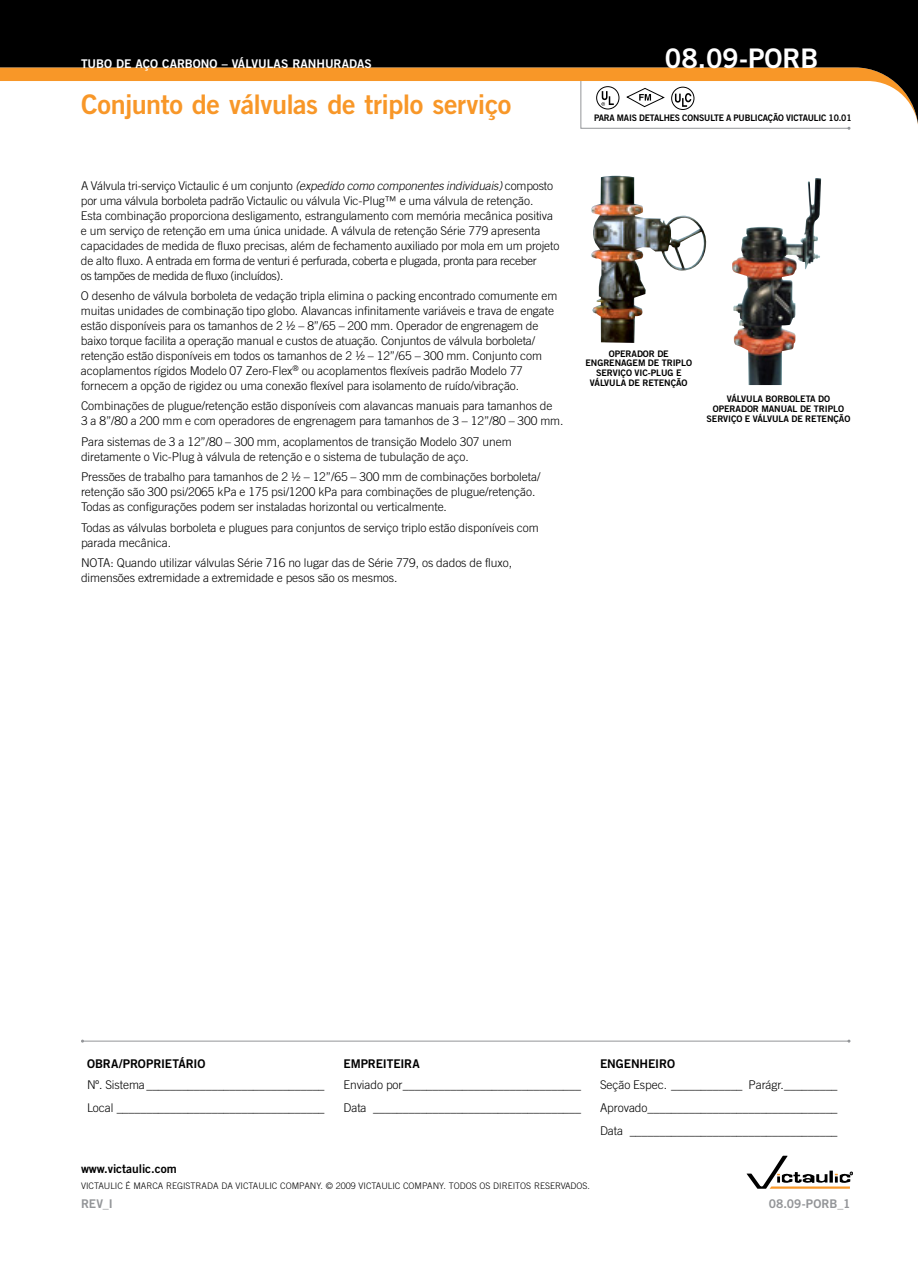
<style>
.page{position:relative;width:918px;height:1263px;background:#fff}
.page>*{position:absolute;margin:0;border:0;box-sizing:border-box;transform-origin:0 0}
.t1{font:27px "Trade Gothic LT Std Bd 2";letter-spacing:-.02em;color:#f89728}
.t2{font:27px "Trade Gothic LT Std Bd 2";color:#fff}
.t3{font:300 12px/15px "Trade Gothic LT Std";letter-spacing:-.005em;color:#000}
.t4{font:12px "Trade Gothic LT Std Bd 2";letter-spacing:-.005em;color:#000}
.t5{font:12px "Trade Gothic LT Std Bd 2";color:#fff}
.t6{font:12px "Trade Gothic LT Std Bd 2";letter-spacing:.005em;color:#939598}
.t7{font:9px/9.8px "Trade Gothic LT Std Bd 2";letter-spacing:-.005em;color:#000;text-align:center}
.t8{font:300 9px "Trade Gothic LT Std";color:#000}
.t9{font:9px "Trade Gothic LT Std Bd 2";letter-spacing:-.005em;color:#000;scale:.96 1}
.s1{font-style:italic}
</style>
<div class="page">
<img style="left:591px;top:176px;width:116px;height:167px">
<svg style="left:0;top:0;width:918px;height:129px;fill:#000"></svg>
<svg style="left:747px;top:1156px;width:106px;height:33px"></svg>
<hr style="left:82px;top:1041px;width:767px;height:1px;background:#939598">
<svg style="left:580px;top:80px;width:270px;height:50px"></svg>
<img style="left:732px;top:178px;width:89px;height:207px">
<p class="t5" style="left:81px;top:56px;width:292px">TUBO DE AÇO CARBONO – VÁLVULAS RANHURADAS</p>
<h1 class="t2" style="left:665px;top:42px;width:155px">08.09-PORB</h1>
<h1 class="t1" style="left:81px;top:88px;width:432px">Conjunto de válvulas de triplo serviço</h1>
<p class="t3" style="left:81px;top:178px;width:480px">A Válvula tri-serviço Victaulic é um conjunto <span class="s1">(expedido como componentesindividuais)</span>composto por uma válvula borboleta padrão Victaulic ou válvula Vic-Plug™ e uma válvula de retenção.<br>Esta combinação proporciona desligamento, estrangulamento com memória mecânica positiva e um serviço de retenção em uma única unidade. A válvula de retenção Série 779 apresenta capacidades de medida de fluxo precisas, além de fechamento auxiliado por mola em um projeto de alto fluxo. A entrada em forma de venturi é perfurada, coberta e plugada, pronta para receber<br>os tampões de medida de fluxo (incluídos).</p>
<p class="t3" style="left:81px;top:288px;width:478px">O desenho de válvula borboleta de vedação tripla elimina o packing encontrado comumente em muitas unidades de combinação tipo globo. Alavancas infinitamente variáveis e trava de engate estão disponíveis para os tamanhos de 2 1/2 – 8”/65 – 200 mm. Operador de engrenagem de baixo torque facilita a operação manual e custos de atuação. Conjuntos de válvula borboleta/ retenção estão disponíveis em todos os tamanhos de 2 1/2 – 12”/65 – 300 mm. Conjunto com acoplamentos rígidos Modelo 07 Zero-Flex<sup>®</sup> ou acoplamentos flexíveis padrão Modelo 77 fornecem a opção de rigidez ou uma conexão flexível para isolamento de ruído/vibração.</p>
<p class="t3" style="left:81px;top:398px;width:484px">Combinações de plugue/retenção estão disponíveis com alavancas manuais para tamanhos de<br>3 a 8”/80 a 200 mm e com operadores de engrenagem para tamanhos de 3 – 12”/80 – 300 mm.</p>
<p class="t3" style="left:81px;top:434px;width:432px">Para sistemas de 3 a 12”/80 – 300 mm, acoplamentos de transição Modelo 307 unem diretamente o Vic-Plug à válvula de retenção e o sistema de tubulação de aço.</p>
<p class="t3" style="left:81px;top:469px;width:461px">Pressões de trabalho para tamanhos de 2 1/2 – 12”/65 – 300 mm de combinações borboleta/ retenção são 300 psi/2065 kPa e 175 psi/1200 kPa para combinações de plugue/retenção.<br>Todas as configurações podem ser instaladas horizontal ou verticalmente.</p>
<p class="t3" style="left:81px;top:520px;width:459px">Todas as válvulas borboleta e plugues para conjuntos de serviço triplo estão disponíveis com parada mecânica.</p>
<p class="t3" style="left:81px;top:555px;width:433px">NOTA: Quando utilizar válvulas Série 716 no lugar das de Série 779, os dados de fluxo, dimensões extremidade a extremidade e pesos são os mesmos.</p>
<p class="t9" style="left:594px;top:112px;width:270px">PARA MAIS DETALHES CONSULTE A PUBLICAÇÃO VICTAULIC 10.01</p>
<p class="t7" style="left:585px;top:348px;width:108px">OPERADOR DE<br>ENGRENAGEM DE TRIPLO<br>SERVIÇO VIC-PLUG E<br>VÁLVULA DE RETENÇÃO</p>
<p class="t7" style="left:706px;top:394px;width:145px">VÁLVULA BORBOLETA DO<br>OPERADOR MANUAL DE TRIPLO<br>SERVIÇO E VÁLVULA DE RETENÇÃO</p>
<p class="t4" style="left:87px;top:1056px;width:120px">OBRA/PROPRIETÁRIO</p>
<p class="t4" style="left:344px;top:1056px;width:78px">EMPREITEIRA</p>
<p class="t4" style="left:600px;top:1056px;width:77px">ENGENHEIRO</p>
<p class="t3" style="left:87px;top:1077px;width:239px">Nº. Sistema______________________________</p>
<p class="t3" style="left:344px;top:1077px;width:239px">Enviado por______________________________</p>
<p class="t3" style="left:600px;top:1077px;width:239px">Seção Espec. ____________ Parágr._________</p>
<p class="t3" style="left:87px;top:1100px;width:239px">Local ___________________________________</p>
<p class="t3" style="left:344px;top:1100px;width:239px">Data ___________________________________</p>
<p class="t3" style="left:600px;top:1096px;width:239px;line-height:22.6px">Aprovado________________________________<br>Data ___________________________________</p>
<p class="t4" style="left:81px;top:1161px;width:97px">www.victaulic.com</p>
<p class="t8" style="left:81px;top:1181px;width:511px">VICTAULIC É MARCA REGISTRADA DA VICTAULIC COMPANY. © 2009 VICTAULIC COMPANY. TODOS OS DIREITOS RESERVADOS.</p>
<p class="t6" style="left:81px;top:1197px;width:33px">REV_I</p>
<p class="t6" style="left:769px;top:1197px;width:83px">08.09-PORB_1</p>
</div>
